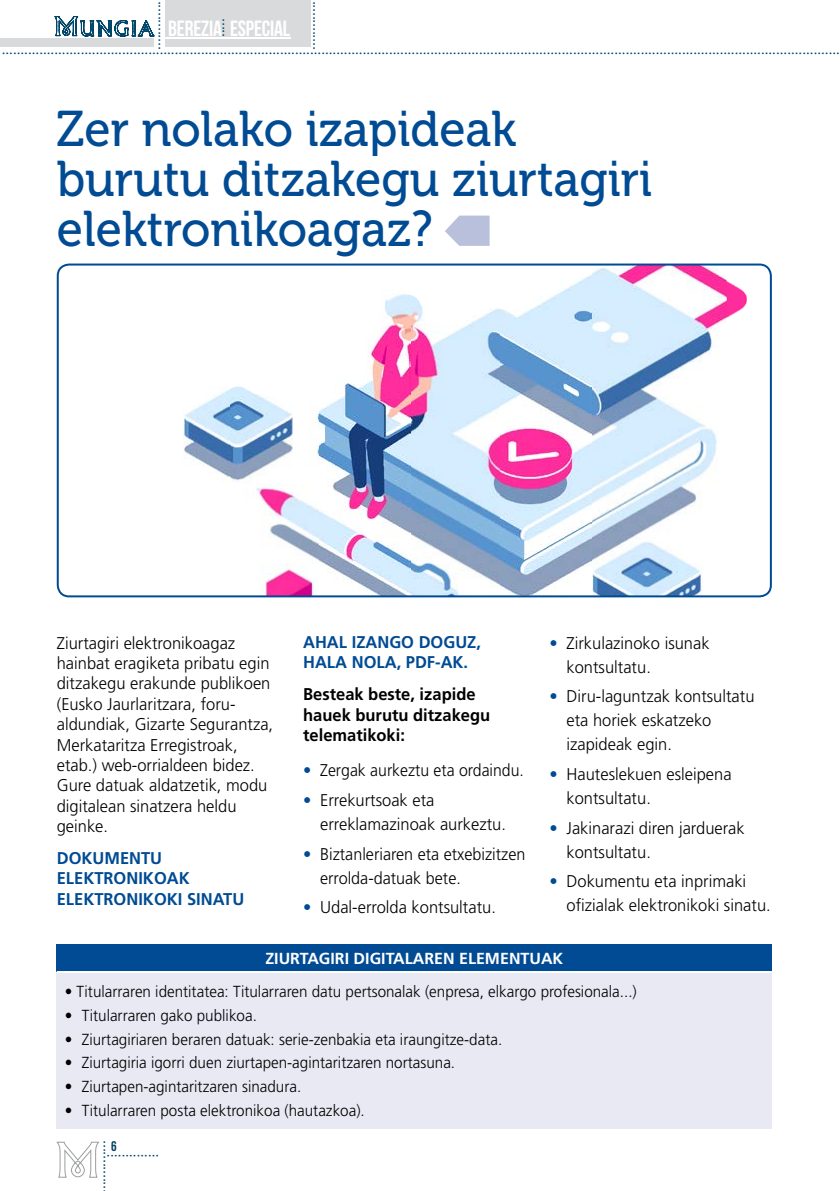
<style>
.page{position:relative;width:840px;height:1191px;background:#fff}
.page>*{position:absolute;margin:0;border:0;box-sizing:border-box;transform-origin:0 0}
.t1{font:50px/50px "Museo 500";color:#004b93;scale:.95 1}
.t2{font:22px "Bebas Neue";letter-spacing:-.01em;color:#fff}
.t3{font:300 17px/20.4px "Frutiger";color:#000}
.t4{font:700 17px/20.4px "Frutiger LT Std";color:#004b93}
.t5{font:700 17px/20.4px "Frutiger";color:#000}
.t6{font:300 17px/24px "Frutiger";color:#000;scale:.95 1}
.t7{font:300 17px "Frutiger";color:#000;scale:.93 1}
.t8{font:300 16px "Frutiger";color:#000;scale:.95 1}
.t9{font:700 16px "Frutiger LT Std";color:#fff}
.t10{font:14px "Bebas Neue";color:#003f60}
.t11{font:12px "Arial Rounded MT Bold";color:#00476b}
.s1{color:#004b93}
</style>
<div class="page">
<div style="left:165px;top:0;width:145px;height:47px;background:#d9dadb"></div>
<div style="left:0;top:38px;width:154px;height:9px;background:#d9dadb"></div>
<hr style="left:189px;top:38px;width:101px;height:1px;background:#fff">
<hr style="left:164px;top:38px;width:101px;height:1px;background:#fff">
<svg style="left:54px;top:16px;width:101px;height:21px"></svg>
<svg style="left:56px;top:1141px;width:43px;height:36px"></svg>
<img style="left:230px;top:393px;width:89px;height:201px">
<img style="left:410px;top:305px;width:90px;height:289px">
<img style="left:500px;top:266px;width:226px;height:328px">
<img style="left:319px;top:349px;width:91px;height:245px">
<img style="left:184px;top:390px;width:46px;height:87px">
<img style="left:229px;top:386px;width:23px;height:7px">
<img style="left:373px;top:294px;width:37px;height:55px">
<img style="left:726px;top:264px;width:44px;height:55px">
<img style="left:409px;top:294px;width:12px;height:11px">
<div style="left:57px;top:263px;width:714px;height:334px;border:2px solid #004b93;border-radius:11px"></div>
<svg style="left:445px;top:216px;width:44px;height:30px"></svg>
<div style="left:57px;top:944px;width:714px;height:28px;background:#004b93"></div>
<div style="left:57px;top:972px;width:714px;height:156px;background:#e8e9f3"></div>
<hr style="left:57px;top:971px;width:714px;height:2px;background:#fff">
<p class="t11" style="left:149px;top:50px;width:50px;rotate:-90deg">.............</p>
<p class="t11" style="left:303px;top:50px;width:50px;rotate:-90deg">.............</p>
<p class="t11" style="left:212px;top:37px;width:20px;rotate:-90deg">.....</p>
<p class="t2" style="left:168px;top:16px;width:124px">BEREZIA ESPECIAL</p>
<p class="t11" style="left:2px;top:42px;width:839px">...............................................................................................................................................................................................................................</p>
<h1 class="t1" style="left:57px;top:104px;width:628px">Zer nolako izapideak burutu ditzakegu ziurtagiri elektronikoagaz?</h1>
<p class="t3" style="left:57px;top:632px;width:218px">Ziurtagiri elektronikoagaz hainbat eragiketa pribatu egin ditzakegu erakunde publikoen (Eusko Jaurlaritzara, foru&shy;aldundiak, Gizarte Segurantza,<br>Merkataritza Erregistroak, etab.) web-orrialdeen bidez.<br>Gure datuak aldatzetik, modu digitalean sinatzera heldu geinke.</p>
<p class="t4" style="left:57px;top:848px;width:189px">DOKUMENTU<br>ELEKTRONIKOAK<br>ELEKTRONIKOKI SINATU</p>
<p class="t4" style="left:303px;top:632px;width:179px">AHAL IZANGO DOGUZ,<br>HALA NOLA, PDF-AK.</p>
<p class="t5" style="left:303px;top:684px;width:188px">Besteak beste, izapide hauek burutu ditzakegu telematikoki:</p>
<p class="t7" style="left:303px;top:761px;width:239px"><span class="s1">•</span> Zergak aurkeztu eta ordaindu.</p>
<p class="t3" style="left:320px;top:788px;width:187px;line-height:24px;text-indent:-17px"><span class="s1">•</span> Errekurtsoak eta erreklamazinoak aurkeztu.</p>
<p class="t6" style="left:320px;top:841px;width:217px;text-indent:-17px"><span class="s1">•</span> Biztanleriaren eta etxebizitzen errolda-datuak bete.</p>
<p class="t3" style="left:303px;top:897px;width:194px"><span class="s1">•</span> Udal-errolda kontsultatu.</p>
<p class="t3" style="left:566px;top:630px;width:144px;line-height:24px;text-indent:-17px"><span class="s1">•</span> Zirkulazinoko isunak kontsultatu.</p>
<p class="t3" style="left:566px;top:684px;width:189px;line-height:24px;text-indent:-17px"><span class="s1">•</span> Diru-laguntzak kontsultatu eta horiek eskatzeko izapideak egin.</p>
<p class="t3" style="left:566px;top:762px;width:166px;line-height:24px;text-indent:-17px"><span class="s1">•</span> Hauteslekuen esleipena kontsultatu.</p>
<p class="t3" style="left:566px;top:815px;width:180px;line-height:24px;text-indent:-17px"><span class="s1">•</span> Jakinarazi diren jarduerak kontsultatu.</p>
<p class="t3" style="left:566px;top:869px;width:206px;line-height:24px;text-indent:-17px"><span class="s1">•</span> Dokumentu eta inprimaki ofizialak elektronikoki sinatu.</p>
<p class="t9" style="left:265px;top:949px;width:299px">ZIURTAGIRI DIGITALAREN ELEMENTUAK</p>
<p class="t8" style="left:65px;top:982px;width:603px">• Titularraren identitatea: Titularraren datu pertsonalak (enpresa, elkargo profesionala...)</p>
<p class="t8" style="left:65px;top:1006px;width:204px">• Titularraren gako publikoa.</p>
<p class="t8" style="left:65px;top:1030px;width:462px">• Ziurtagiriaren beraren datuak: serie-zenbakia eta iraungitze-data.</p>
<p class="t8" style="left:65px;top:1053px;width:412px">• Ziurtagiria igorri duen ziurtapen-agintaritzaren nortasuna.</p>
<p class="t8" style="left:65px;top:1077px;width:250px">• Ziurtapen-agintaritzaren sinadura.</p>
<p class="t8" style="left:65px;top:1101px;width:317px">• Titularraren posta elektronikoa (hautazkoa).</p>
<p class="t11" style="left:94px;top:1189px;width:50px;rotate:-90deg">.............</p>
<p class="t10" style="left:111px;top:1138px;width:7px">6</p>
<p class="t11" style="left:159px;top:1165px;width:54px;rotate:-180deg">..............</p>
</div>
